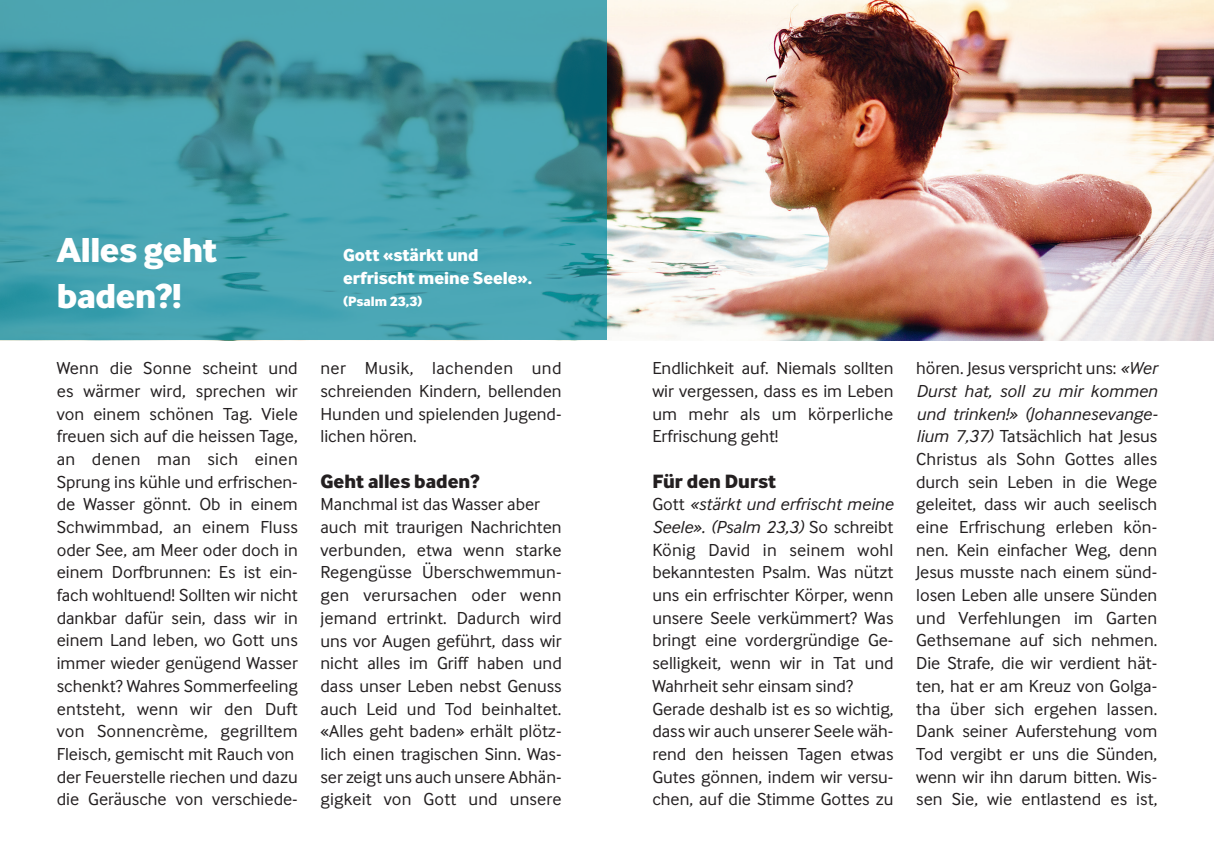
<style>
.page{position:relative;width:1214px;height:862px;background:#fff}
.page>*{position:absolute;margin:0;border:0;box-sizing:border-box;transform-origin:0 0}
._01_Titel{font:36px/45.4px "Inter Face Corp X Bold";letter-spacing:-.01em;color:#fff}
._02_Untertitel{font:20px "Inter Face Corp X Bold";color:#231f20}
._03_Grundschrift_nor{font:18px/22.6px "Inter Face Corp";color:#231f20;text-align:justify}
._03_Bibelvers_halbfe{font:18px/22.6px "Inter Face Corp X Bold";color:#fff}
._03_Bibelvers_halbfe-2{font:14px "Inter Face Corp X Bold";color:#fff}
.s1{font-style:italic}
</style>
<div class="page">
<img style="left:607px;top:0;width:606px;height:340px">
<svg style="left:0;top:0;width:607px;height:340px;fill:#4aa6b3"></svg>
<p class="_01_Titel" style="left:57px;top:227px;width:162px">Alles geht baden?!</p>
<p class="_03_Bibelvers_halbfe" style="left:343px;top:243px;width:190px">Gott «stärkt und erfrischt meine Seele».</p>
<p class="_03_Bibelvers_halbfe-2" style="left:343px;top:293px;width:81px">(Psalm 23,3)</p>
<p class="_03_Grundschrift_nor" style="left:57px;top:357px;width:243px">Wenn die Sonne scheint und es wärmer wird, sprechen wir von einem schönen Tag. Viele freuen sich auf die heissen Tage, an denen man sich einen Sprung ins kühle und erfrischen&shy;de Wasser gönnt. Ob in einem Schwimmbad, an einem Fluss oder See, am Meer oder doch in einem Dorfbrunnen: Es ist ein&shy;fach wohltuend! Sollten wir nicht</p>
<p class="_03_Grundschrift_nor" style="left:57px;top:606px;width:243px">dankbar dafür sein, dass wir in einem Land leben, wo Gott uns immer wieder genügend Wasser schenkt? Wahres Sommerfeeling entsteht, wenn wir den Duft von Sonnencrème, gegrilltem Fleisch, gemischt mit Rauch von</p>
<p class="_03_Grundschrift_nor" style="left:57px;top:765px;width:242px">der Feuerstelle riechen und dazu</p>
<p class="_03_Grundschrift_nor" style="left:57px;top:788px;width:242px">die Geräusche von verschiede-</p>
<p class="_03_Grundschrift_nor" style="left:320px;top:357px;width:242px">ner Musik, lachenden und schreienden Kindern, bellenden Hunden und spielenden Jugend&shy;lichen hören.</p>
<p class="_02_Untertitel" style="left:320px;top:469px;width:160px">Geht alles baden?</p>
<p class="_03_Grundschrift_nor" style="left:320px;top:493px;width:221px">Manchmal ist das Wasser aber</p>
<p class="_03_Grundschrift_nor" style="left:320px;top:516px;width:243px">auch mit traurigen Nachrichten verbunden, etwa wenn starke Regengüsse Überschwemmun&shy;gen verursachen oder wenn jemand ertrinkt. Dadurch wird uns vor Augen geführt, dass wir nicht alles im Griff haben und dass unser Leben nebst Genuss auch Leid und Tod beinhaltet. «Alles geht baden» erhält plötz&shy;lich einen tragischen Sinn. Was&shy;ser zeigt uns auch unsere Abhän&shy;gigkeit von Gott und unsere</p>
<p class="_03_Grundschrift_nor" style="left:652px;top:357px;width:242px">Endlichkeit auf. Niemals sollten wir vergessen, dass es im Leben um mehr als um körperliche Erfrischung geht!</p>
<p class="_02_Untertitel" style="left:652px;top:469px;width:125px">Für den Durst</p>
<p class="_03_Grundschrift_nor" style="left:652px;top:493px;width:243px">Gott <span class="s1">«stärkt und erfrischt meine Seele». (Psalm 23,3)</span> So schreibt König David in seinem wohl bekanntesten Psalm. Was nützt uns ein erfrischter Körper, wenn unsere Seele verkümmert? Was bringt eine vordergründige Ge&shy;selligkeit, wenn wir in Tat und Wahrheit sehr einsam sind?</p>
<p class="_03_Grundschrift_nor" style="left:652px;top:697px;width:242px">Gerade deshalb ist es so wichtig, dass wir auch unserer Seele wäh&shy;rend den heissen Tagen etwas Gutes gönnen, indem wir versu&shy;chen, auf die Stimme Gottes zu</p>
<p class="_03_Grundschrift_nor" style="left:916px;top:357px;width:243px">hören. Jesus verspricht uns: <span class="s1">«Wer Durst hat, soll zu mir kommen und trinken!» (Johannesevange&shy;lium 7,37)</span> Tatsächlich hat Jesus Christus als Sohn Gottes alles durch sein Leben in die Wege geleitet, dass wir auch seelisch eine Erfrischung erleben kön&shy;nen. Kein einfacher Weg, denn Jesus musste nach einem sünd&shy;losen Leben alle unsere Sünden und Verfehlungen im Garten Gethsemane auf sich nehmen.<br>Die Strafe, die wir verdient hät&shy;ten, hat er am Kreuz von Golga&shy;tha über sich ergehen lassen.<br>Dank seiner Auferstehung vom Tod vergibt er uns die Sünden, wenn wir ihn darum bitten. Wis&shy;sen Sie, wie entlastend es ist,</p>
</div>
